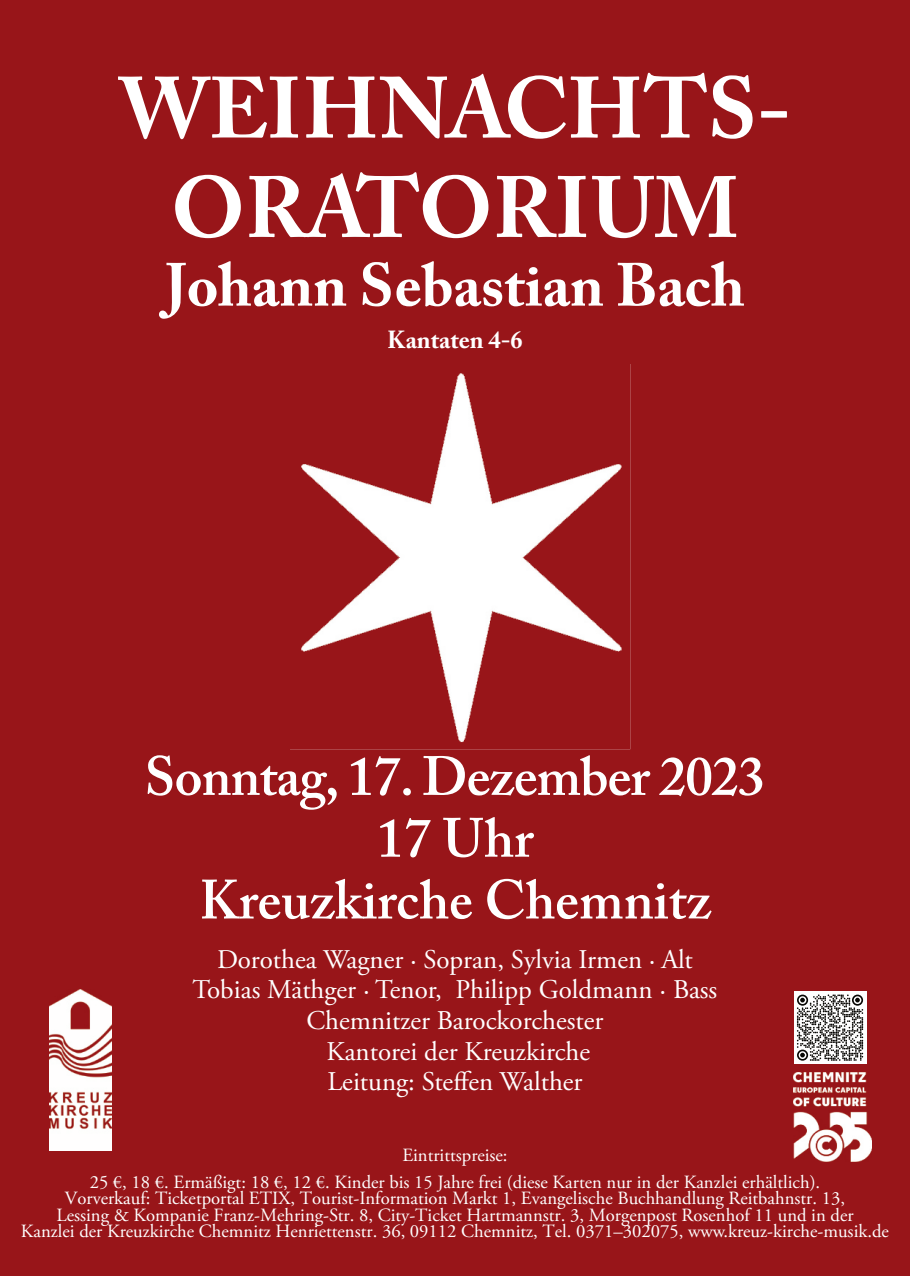
<style>
.page{position:relative;width:910px;height:1276px;background:#981519}
.page>*{position:absolute;margin:0;border:0;box-sizing:border-box;transform-origin:0 0}
.t1{font:700 85.8px/99.3px "Adobe Caslon Pro";color:#fff;text-align:center}
.t2{font:700 60.3px "Adobe Caslon Pro";color:#fff}
.t3{font:600 54.6px/61.8px "Adobe Caslon Pro";color:#fff;text-align:center}
.t4{font:27px/30.6px "Adobe Garamond Pro";color:#fff;text-align:center}
.t5{font:700 24.6px "Adobe Caslon Pro";color:#fff}
.t6{font:18.6px/16.5px "Adobe Garamond Pro";color:#fff;text-align:center}
</style>
<div class="page">
<img style="left:50px;top:989px;width:62px;height:162px">
<img style="left:301px;top:373px;width:321px;height:370px">
<img style="left:794px;top:1072px;width:78px;height:89px">
<div style="left:794px;top:991px;width:72px;height:73px;background:#fff"></div>
<svg style="left:797px;top:994px;width:66px;height:66px"></svg>
<h1 class="t1" style="left:119px;top:68px;width:674px">WEIHNACHTS-<br>ORATORIUM</h1>
<h2 class="t2" style="left:165px;top:261px;width:581px">Johann Sebastian Bach</h2>
<h3 class="t5" style="left:387px;top:329px;width:137px">Kantaten 4-6</h3>
<h3 class="t3" style="left:145px;top:751px;width:622px">Sonntag, 17. Dezember 2023<br>17 Uhr<br>Kreuzkirche Chemnitz</h3>
<h3 class="t4" style="left:193px;top:946px;width:526px">Dorothea Wagner · Sopran, Sylvia Irmen · Alt Tobias Mäthger · Tenor, Philipp Goldmann · Bass Chemnitzer Barockorchester<br>Kantorei der Kreuzkirche<br>Leitung: Steffen Walther</h3>
<p class="t6" style="left:90px;top:1143px;width:732px;line-height:26.7px">Eintrittspreise:<br>25 €, 18 €. Ermäßigt: 18 €, 12 €. Kinder bis 15 Jahre frei (diese Karten nur in der Kanzlei erhältlich).</p>
<p class="t6" style="left:21px;top:1192px;width:869px">Vorverkauf: Ticketportal ETIX, Tourist-Information Markt 1, Evangelische Buchhandlung Reitbahnstr. 13,<br>Lessing &amp; Kompanie Franz-Mehring-Str. 8, City-Ticket Hartmannstr. 3, Morgenpost Rosenhof 11 und in der<br>Kanzlei der Kreuzkirche Chemnitz Henriettenstr. 36, 09112 Chemnitz, Tel. 0371–302075, www.kreuz-kirche-musik.de</p>
</div>
